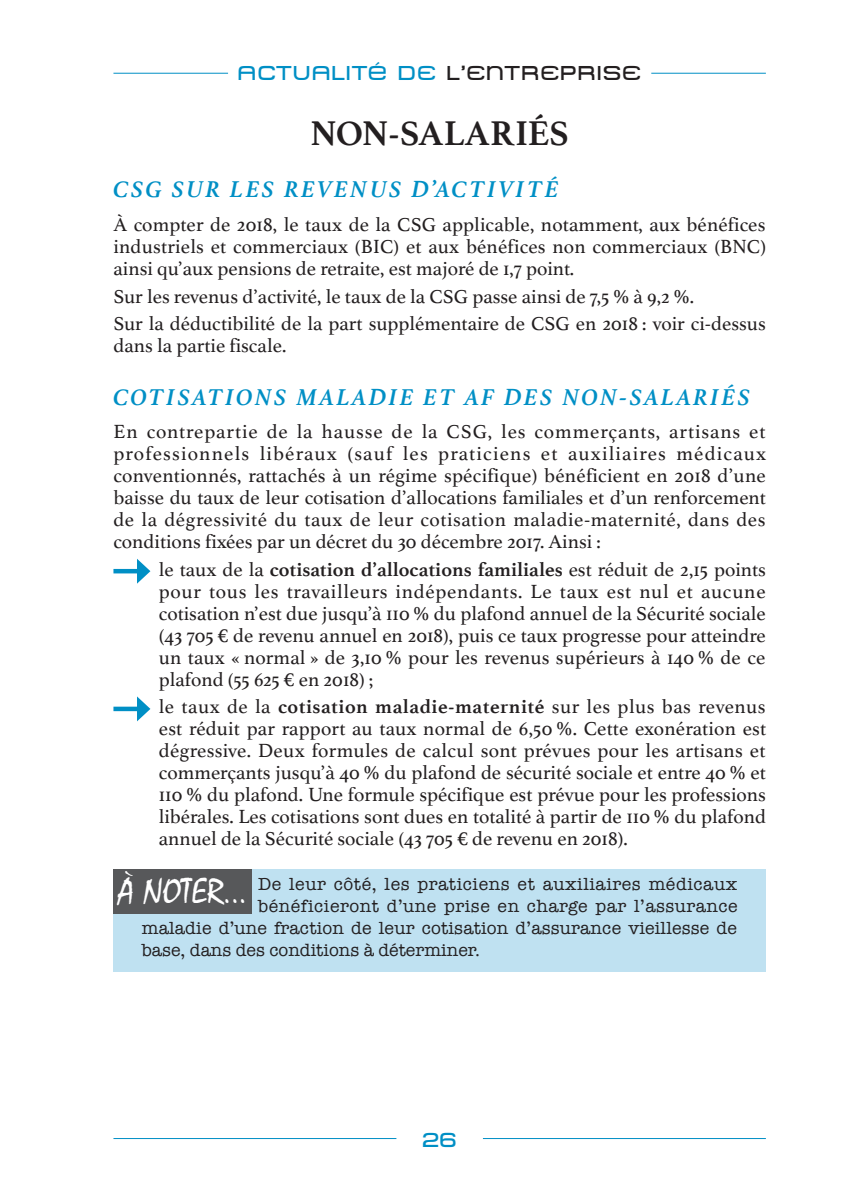
<style>
.page{position:relative;width:851px;height:1191px;background:#fff}
.page>*{position:absolute;margin:0;border:0;box-sizing:border-box;transform-origin:0 0}
.t1{font:700 36px "Athelas";color:#231f20}
.t2{font:36px "Mistral";color:#fff}
.t3{font:italic 700 24px "Athelas";letter-spacing:.1em;color:#008fc5}
.t4{font:20px/22px "Athelas";color:#231f20;text-align:justify}
.t5{font:20px "Metro DF";letter-spacing:.05em;color:#231f20}
.t6{font:20px "Metro DF";color:#008fc5}
.t7{font:18px "American Typewriter";letter-spacing:.01em;color:#231f20}
.t8{font:18px "American Typewriter";letter-spacing:.03em;color:#231f20}
.s1{color:#008fc5}
.s2{font-weight:700}
</style>
<div class="page">
<div style="left:113px;top:869px;width:652px;height:102px;background:#bfe1f1"></div>
<div style="left:113px;top:869px;width:139px;height:44px;background:#57585a"></div>
<hr style="left:113px;top:1138px;width:283px;height:1px;background:#008fc5">
<hr style="left:483px;top:1138px;width:282px;height:1px;background:#008fc5">
<hr style="left:113px;top:73px;width:115px;height:1px;background:#008fc5">
<hr style="left:651px;top:73px;width:114px;height:1px;background:#008fc5">
<hr style="left:116px;top:569px;width:25px;height:4px;background:#008fc5">
<svg style="left:137px;top:559px;width:13px;height:24px"></svg>
<div style="left:116px;top:706px;width:25px;height:5px;background:#008fc5"></div>
<svg style="left:137px;top:696px;width:13px;height:25px"></svg>
<p class="t5" style="left:238px;top:62px;width:405px"><span class="s1">ACTUALITÉ DE</span> L’ENTREPRISE</p>
<h1 class="t1" style="left:310px;top:104px;width:113px">Non-sala</h1>
<h1 class="t1" style="left:490px;top:104px;width:44px">riés</h1>
<p class="t3" style="left:113px;top:170px;width:446px">CSG SUR LES REVENUS D’ACTIVITÉ</p>
<p class="t4" style="left:113px;top:213px;width:654px">À compter de 2018, le taux de la CSG applicable, notamment, aux bénéfices industriels et commerciaux (BIC) et aux bénéfices non commerciaux (BNC) ainsi qu’aux pensions de retraite, est majoré de 1,7 point.</p>
<p class="t4" style="left:113px;top:281px;width:653px;line-height:27.6px">Sur les revenus d’activité, le taux de la CSG passe ainsi de 7,5 % à 9,2 %.<br>Sur la déductibilité de la part supplémentaire de CSG en 2018 : voir ci-dessus</p>
<p class="t4" style="left:113px;top:334px;width:174px">dans la partie fiscale.</p>
<p class="t3" style="left:113px;top:377px;width:638px">COTISATIONS MALADIE ET AF DES NON-SALARIÉS</p>
<p class="t4" style="left:113px;top:420px;width:654px">En contrepartie de la hausse de la CSG, les commerçants, artisans et professionnels libéraux (sauf les praticiens et auxiliaires médicaux conventionnés, rattachés à un régime spécifique) bénéficient en 2018 d’une baisse du taux de leur cotisation d’allocations familiales et d’un renforcement de la dégressivité du taux de leur cotisation maladie-maternité, dans des conditions fixées par un décret du 30 décembre 2017. Ainsi :</p>
<p class="t4" style="left:159px;top:557px;width:608px">le taux de la <span class="s2">cotisation d’allocations familiales</span> est réduit de 2,15 points pour tous les travailleurs indépendants. Le taux est nul et aucune cotisation n’est due jusqu’à 110 % du plafond annuel de la Sécurité sociale (43 705 € de revenu annuel en 2018), puis ce taux progresse pour atteindre un taux « normal » de 3,10 % pour les revenus supérieurs à 140 % de ce plafond (55 625 € en 2018) ;</p>
<p class="t4" style="left:159px;top:695px;width:608px">le taux de la <span class="s2">cotisation maladie-maternité</span> sur les plus bas revenus est réduit par rapport au taux normal de 6,50 %. Cette exonération est dégressive. Deux formules de calcul sont prévues pour les artisans et commerçants jusqu’à 40 % du plafond de sécurité sociale et entre 40 % et 110 % du plafond. Une formule spécifique est prévue pour les professions libérales. Les cotisations sont dues en totalité à partir de 110 % du plafond annuel de la Sécurité sociale (43 705 € de revenu en 2018).</p>
<p class="t8" style="left:258px;top:870px;width:480px">De leur côté, les praticiens et auxiliaires médicaux</p>
<p class="t8" style="left:258px;top:892px;width:481px">bénéficieront d’une prise en charge par l’assurance</p>
<p class="t7" style="left:142px;top:914px;width:596px">maladie d’une fraction de leur cotisation d’assurance vieillesse de</p>
<p class="t7" style="left:142px;top:936px;width:339px">base, dans des conditions à déterminer.</p>
<h1 class="t2" style="left:119px;top:870px;width:130px">À NOTER...</h1>
<p class="t6" style="left:422px;top:1128px;width:37px">26</p>
</div>
